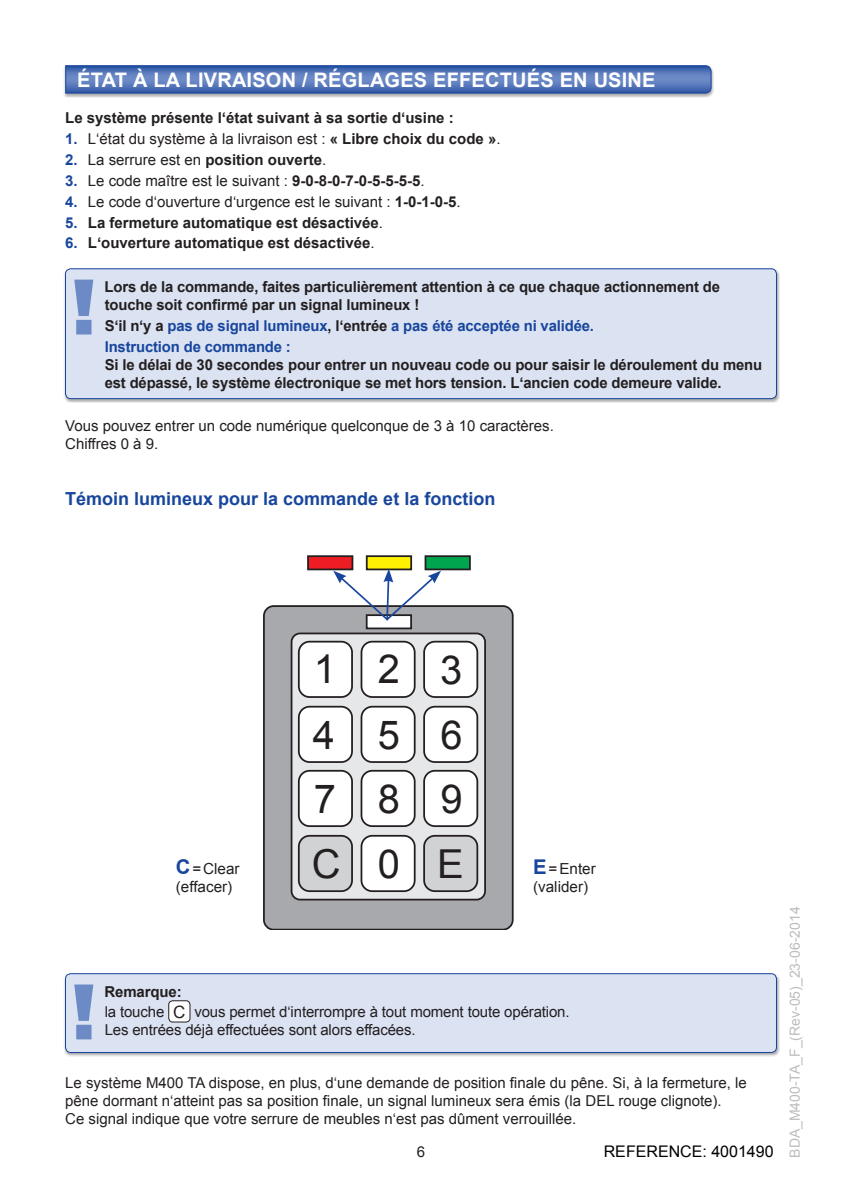
<style>
.page{position:relative;width:842px;height:1191px;background:#fff}
.page>*{position:absolute;margin:0;border:0;box-sizing:border-box;transform-origin:0 0}
.t1{font:39.8px/64.4px "Arial";letter-spacing:.975em;color:#231f20;text-align:justify}
.t2{font:700 20px "Arial";letter-spacing:.01em;color:#fff}
.t3{font:700 18px "Arial";color:#18469d}
.t4{font:16px "Arial";color:#000}
.t5{font:15.2px/18.2px "Arial";color:#231f20}
.t6{font:15px/18px "Arial";color:#231f20}
.t7{font:700 15px/18px "Arial";letter-spacing:-.01em;color:#231f20}
.t8{font:700 15px/20.8px "Arial";letter-spacing:-.01em;color:#18469d}
.t9{font:15px "Arial";color:#231f20}
.t10{font:14px "Arial";color:#bcbdc0}
.s1{font-weight:700;color:#18469d}
.s2{font-weight:700}
.s3{color:#18469d}
.s4{font-weight:400}
.s5{color:#231f20}
.s6{font-weight:700;font-size:20.4px;color:#18469d}
.s7{font-size:17px}
</style>
<div class="page">
<div style="left:63px;top:64px;width:652px;height:34px;background:#231f20;opacity:.4"></div>
<svg style="left:65px;top:65px;width:647px;height:29px"></svg>
<div style="left:64px;top:267px;width:716px;height:136px;background:#231f20;opacity:.4"></div>
<div style="left:65px;top:269px;width:711px;height:129px;background:#dbe2f2;border-radius:5px"></div>
<svg style="left:74px;top:280px;width:19px;height:54px"></svg>
<div style="left:65px;top:268px;width:712px;height:131px;border:1px solid #18469d;border-radius:5px"></div>
<div style="left:64px;top:972px;width:716px;height:85px;background:#231f20;opacity:.4"></div>
<div style="left:65px;top:973px;width:711px;height:79px;background:#dbe2f2;border-radius:5px"></div>
<svg style="left:74px;top:984px;width:19px;height:55px"></svg>
<div style="left:169px;top:1000px;width:21px;height:22px;background:#fff;border-radius:4px"></div>
<div style="left:168px;top:1000px;width:22px;height:22px;border:1px solid #231f20;border-radius:4px"></div>
<div style="left:65px;top:973px;width:712px;height:79px;border:1px solid #18469d;border-radius:5px"></div>
<svg style="left:263px;top:605px;width:251px;height:324px"></svg>
<div style="left:292px;top:633px;width:193px;height:266px;background:#e6e7e9;border-radius:8px"></div>
<div style="left:291px;top:632px;width:195px;height:268px;border:2px solid #231f20;border-radius:8px"></div>
<div style="left:361px;top:641px;width:54px;height:56px;background:#fff;border-radius:11px"></div>
<div style="left:361px;top:641px;width:55px;height:57px;border:2px solid #231f20;border-radius:11px"></div>
<div style="left:424px;top:641px;width:53px;height:56px;background:#fff;border-radius:11px"></div>
<div style="left:423px;top:641px;width:55px;height:57px;border:2px solid #231f20;border-radius:11px"></div>
<div style="left:299px;top:706px;width:53px;height:56px;background:#fff;border-radius:11px"></div>
<div style="left:298px;top:706px;width:55px;height:57px;border:2px solid #231f20;border-radius:11px"></div>
<div style="left:361px;top:706px;width:54px;height:56px;background:#fff;border-radius:11px"></div>
<div style="left:361px;top:706px;width:55px;height:57px;border:2px solid #231f20;border-radius:11px"></div>
<div style="left:424px;top:706px;width:53px;height:56px;background:#fff;border-radius:11px"></div>
<div style="left:423px;top:706px;width:55px;height:57px;border:2px solid #231f20;border-radius:11px"></div>
<div style="left:299px;top:770px;width:53px;height:56px;background:#fff;border-radius:11px"></div>
<div style="left:298px;top:770px;width:55px;height:57px;border:2px solid #231f20;border-radius:11px"></div>
<div style="left:361px;top:770px;width:54px;height:56px;background:#fff;border-radius:11px"></div>
<div style="left:361px;top:770px;width:55px;height:57px;border:2px solid #231f20;border-radius:11px"></div>
<div style="left:424px;top:770px;width:53px;height:56px;background:#fff;border-radius:11px"></div>
<div style="left:423px;top:770px;width:55px;height:57px;border:2px solid #231f20;border-radius:11px"></div>
<div style="left:299px;top:835px;width:53px;height:56px;background:#d1d2d4;border-radius:11px"></div>
<div style="left:298px;top:835px;width:55px;height:57px;border:2px solid #231f20;border-radius:11px"></div>
<div style="left:361px;top:835px;width:54px;height:56px;background:#fff;border-radius:11px"></div>
<div style="left:361px;top:835px;width:55px;height:57px;border:2px solid #231f20;border-radius:11px"></div>
<div style="left:424px;top:835px;width:53px;height:56px;background:#d1d2d4;border-radius:11px"></div>
<div style="left:423px;top:835px;width:55px;height:57px;border:2px solid #231f20;border-radius:11px"></div>
<div style="left:299px;top:641px;width:53px;height:56px;background:#fff;border-radius:11px"></div>
<div style="left:298px;top:641px;width:55px;height:57px;border:2px solid #231f20;border-radius:11px"></div>
<div style="left:367px;top:615px;width:44px;height:13px;background:#fff"></div>
<div style="left:366px;top:614px;width:46px;height:15px;border:2px solid #231f20"></div>
<div style="left:308px;top:556px;width:44px;height:13px;background:#ee1d23"></div>
<div style="left:307px;top:555px;width:46px;height:15px;border:2px solid #231f20"></div>
<div style="left:367px;top:556px;width:44px;height:13px;background:#fff101"></div>
<div style="left:366px;top:555px;width:46px;height:15px;border:2px solid #231f20"></div>
<div style="left:425px;top:556px;width:45px;height:13px;background:#00a54f"></div>
<div style="left:425px;top:555px;width:46px;height:15px;border:2px solid #231f20"></div>
<svg style="left:333px;top:569px;width:108px;height:53px"></svg>
<h2 class="t2" style="left:77px;top:69px;width:580px">ÉTAT À LA LIVRAISON / RÉGLAGES EFFECTUÉS EN USINE</h2>
<p class="t7" style="left:65px;top:109px;width:390px">Le système présente l‘état suivant à sa sortie d‘usine :</p>
<p class="t6" style="left:65px;top:130px;width:437px"><span class="s1">1.</span> L‘état du système à la livraison est : <span class="s2">« Libre choix du code »</span>.</p>
<p class="t6" style="left:65px;top:151px;width:263px"><span class="s1">2.</span> La serrure est en <span class="s2">position ouverte</span>.</p>
<p class="t6" style="left:65px;top:172px;width:361px"><span class="s1">3.</span> Le code maître est le suivant : <span class="s2">9-0-8-0-7-0-5-5-5-5</span>.</p>
<p class="t6" style="left:65px;top:192px;width:397px"><span class="s1">4.</span> Le code d‘ouverture d‘urgence est le suivant : <span class="s2">1-0-1-0-5</span>.</p>
<p class="t7" style="left:65px;top:213px;width:319px"><span class="s3">5.</span> La fermeture automatique est désactivée<span class="s4">.</span></p>
<p class="t7" style="left:65px;top:234px;width:311px"><span class="s3">6.</span> L‘ouverture automatique est désactivée<span class="s4">.</span></p>
<p class="t7" style="left:105px;top:278px;width:617px">Lors de la commande, faites particulièrement attention à ce que chaque actionnement de touche soit confirmé par un signal lumineux !</p>
<p class="t8" style="left:105px;top:315px;width:491px"><span class="s5">S‘il n‘y a</span> pas de signal lumineux<span class="s5">, l‘entrée</span> a pas été acceptée ni validée.<br>Instruction de commande :</p>
<p class="t7" style="left:105px;top:355px;width:659px">Si le délai de 30 secondes pour entrer un nouveau code ou pour saisir le déroulement du menu est dépassé, le système électronique se met hors tension. L‘ancien code demeure valide.</p>
<p class="t6" style="left:65px;top:417px;width:490px">Vous pouvez entrer un code numérique quelconque de 3 à 10 caractères.<br>Chiffres 0 à 9.</p>
<p class="t3" style="left:65px;top:488px;width:432px">Témoin lumineux pour la commande et la fonction</p>
<h1 class="t1" style="left:378px;top:637px;width:24px">2</h1>
<h1 class="t1" style="left:312px;top:703px;width:153px;text-indent:129px">6<br>789<br>C0E</h1>
<h1 class="t1" style="left:314px;top:637px;width:24px">1</h1>
<h1 class="t1" style="left:440px;top:638px;width:24px">3</h1>
<h1 class="t1" style="left:313px;top:703px;width:24px">4</h1>
<h1 class="t1" style="left:378px;top:703px;width:24px">5</h1>
<p class="t5" style="left:176px;top:859px;width:65px"><span class="s6">C</span>=Clear (effacer)</p>
<p class="t5" style="left:533px;top:859px;width:64px"><span class="s6">E</span>=Enter (valider)</p>
<p class="t6" style="left:105px;top:982px;width:467px;line-height:20px"><span class="s2">Remarque:<br></span>la touche <span class="s7">C</span> vous permet d‘interrompre à tout moment toute opération.</p>
<p class="t6" style="left:105px;top:1021px;width:312px">Les entrées déjà effectuées sont alors effacées.</p>
<p class="t6" style="left:65px;top:1073px;width:683px">Le système M400 TA dispose, en plus, d‘une demande de position finale du pêne. Si, à la fermeture, le pêne dormant n‘atteint pas sa position finale, un signal lumineux sera émis (la DEL rouge clignote).<br>Ce signal indique que votre serrure de meubles n‘est pas dûment verrouillée.</p>
<p class="t9" style="left:417px;top:1141px;width:10px">6</p>
<p class="t4" style="left:604px;top:1140px;width:171px">REFERENCE: 4001490</p>
<p class="t10" style="left:787px;top:1157px;width:253px;rotate:-90deg">BDA_M400-TA_F_(Rev-05)_23-06-2014</p>
</div>
